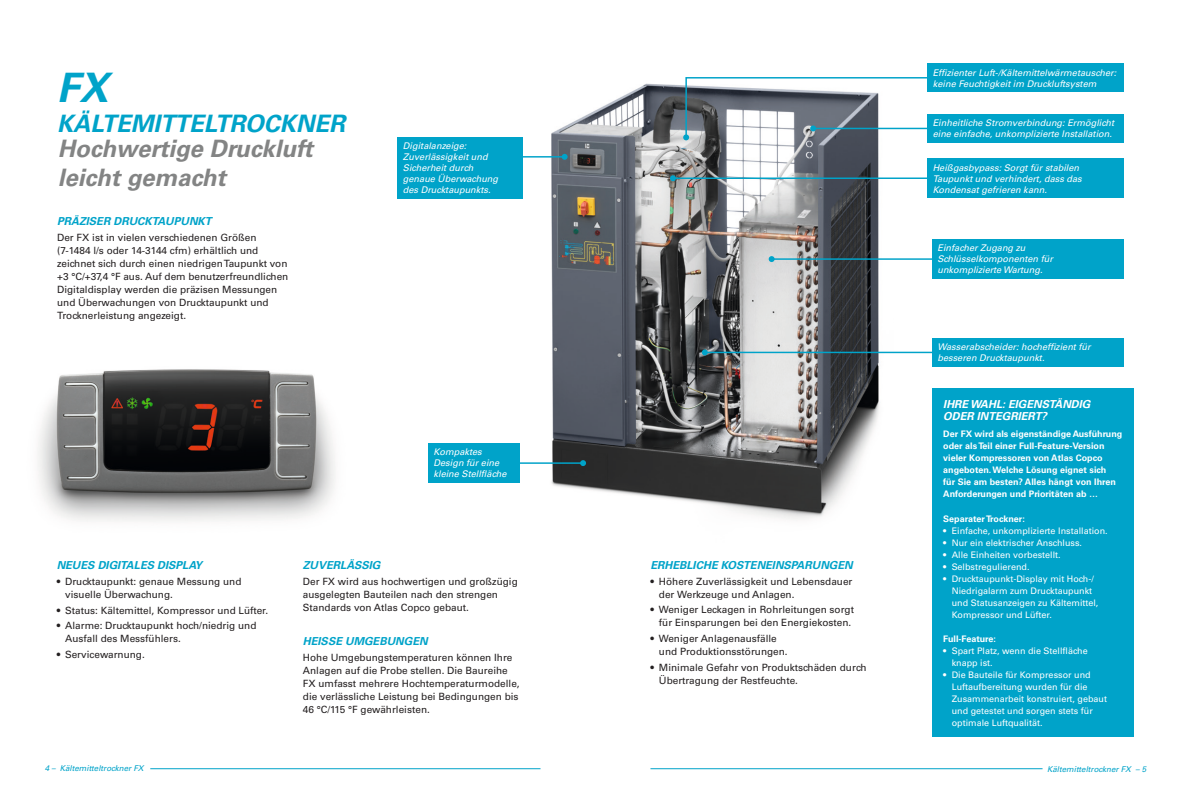
<style>
.page{position:relative;width:1191px;height:794px;background:#fff}
.page>*{position:absolute;margin:0;border:0;box-sizing:border-box;transform-origin:0 0}
.t1{font:italic 700 40.6px "Univers LT Std";color:#00a3c9}
.t2{font:italic 700 24px/28.8px "Univers LT Std";color:#838484}
.t3{font:italic 700 24px "Univers LT Std";color:#00a3c9}
.t4{font:italic 700 11px "Univers LT Std";color:#00a3c9}
.t5{font:italic 700 11px/12px "Univers LT Std";color:#fff}
.t6{font:10px/13px "Univers LT Std";color:#231f20}
.t7{font:italic 9.2px/11px "Univers LT Std";color:#fff}
.t8{font:9px/12px "Univers LT Std";color:#fff}
.t9{font:700 9px/12px "Univers LT Std";color:#fff}
.t10{font:italic 8px "Univers LT Std";color:#00a3c9}
</style>
<div class="page">
<hr style="left:150px;top:768px;width:390px;height:1px;background:#00a3c9">
<hr style="left:650px;top:768px;width:392px;height:1px;background:#00a3c9">
<img style="left:521px;top:83px;width:372px;height:437px">
<hr style="left:705px;top:352px;width:258px;height:1px;background:#00a3c9">
<svg style="left:702px;top:349px;width:6px;height:6px"></svg>
<hr style="left:771px;top:258px;width:209px;height:2px;background:#00a3c9">
<svg style="left:768px;top:256px;width:6px;height:6px"></svg>
<hr style="left:673px;top:177px;width:294px;height:2px;background:#00a3c9">
<svg style="left:670px;top:175px;width:6px;height:6px"></svg>
<svg style="left:683px;top:77px;width:244px;height:63px"></svg>
<hr style="left:426px;top:156px;width:138px;height:2px;background:#00a3c9">
<svg style="left:561px;top:154px;width:6px;height:6px"></svg>
<hr style="left:491px;top:462px;width:92px;height:2px;background:#00a3c9">
<svg style="left:580px;top:460px;width:6px;height:6px"></svg>
<div style="left:927px;top:159px;width:197px;height:39px;background:#00a3c9"></div>
<div style="left:932px;top:338px;width:192px;height:28px;background:#00a3c9"></div>
<div style="left:932px;top:239px;width:192px;height:39px;background:#00a3c9"></div>
<div style="left:398px;top:137px;width:125px;height:61px;background:#00a3c9"></div>
<div style="left:428px;top:443px;width:92px;height:40px;background:#00a3c9"></div>
<img style="left:38px;top:369px;width:297px;height:153px">
<div style="left:932px;top:388px;width:201px;height:349px;background:#00a3c9"></div>
<div style="left:927px;top:64px;width:197px;height:28px;background:#00a3c9"></div>
<div style="left:927px;top:114px;width:197px;height:28px;background:#00a3c9"></div>
<h1 class="t1" style="left:57px;top:64px;width:53px">FX</h1>
<h2 class="t3" style="left:57px;top:109px;width:290px">KÄLTEMITTELTROCKNER</h2>
<h2 class="t2" style="left:58px;top:135px;width:256px">Hochwertige Druckluft leicht gemacht</h2>
<p class="t4" style="left:57px;top:214px;width:156px">PRÄZISER DRUCKTAUPUNKT</p>
<p class="t6" style="left:57px;top:231px;width:233px">Der FX ist in vielen verschiedenen Größen (7-1484 l/s oder 14-3144 cfm) erhältlich und zeichnet sich durch einen niedrigen Taupunkt von +3 °C/+37,4 °F aus. Auf dem benutzerfreundlichen Digitaldisplay werden die präzisen Messungen und Überwachungen von Drucktaupunkt und Trocknerleistung angezeigt.</p>
<p class="t7" style="left:403px;top:140px;width:97px">Digitalanzeige:<br>Zuverlässigkeit und<br>Sicherheit durch genaue Überwachung des Drucktaupunkts.</p>
<p class="t7" style="left:433px;top:447px;width:74px">Kompaktes<br>Design für eine kleine Stellfläche</p>
<p class="t4" style="left:57px;top:558px;width:147px">NEUES DIGITALES DISPLAY</p>
<p class="t6" style="left:65px;top:575px;width:178px;text-indent:-8px">• Drucktaupunkt: genaue Messung und visuelle Überwachung.</p>
<p class="t6" style="left:57px;top:603px;width:213px">• Status: Kältemittel, Kompressor und Lüfter.</p>
<p class="t6" style="left:65px;top:619px;width:193px;text-indent:-8px">• Alarme: Drucktaupunkt hoch/niedrig und<br>Ausfall des Messfühlers.</p>
<p class="t6" style="left:57px;top:648px;width:90px">• Servicewarnung.</p>
<p class="t4" style="left:303px;top:558px;width:79px">ZUVERLÄSSIG</p>
<p class="t6" style="left:303px;top:575px;width:216px">Der FX wird aus hochwertigen und großzügig ausgelegten Bauteilen nach den strengen<br>Standards von Atlas Copco gebaut.</p>
<p class="t4" style="left:303px;top:634px;width:126px">HEISSE UMGEBUNGEN</p>
<p class="t6" style="left:303px;top:650px;width:218px">Hohe Umgebungstemperaturen können Ihre Anlagen auf die Probe stellen. Die Baureihe FX umfasst mehrere Hochtemperaturmodelle, die verlässliche Leistung bei Bedingungen bis 46 °C/115 °F gewährleisten.</p>
<p class="t4" style="left:650px;top:558px;width:204px">ERHEBLICHE KOSTENEINSPARUNGEN</p>
<p class="t6" style="left:659px;top:574px;width:195px;text-indent:-8px">• Höhere Zuverlässigkeit und Lebensdauer der Werkzeuge und Anlagen.</p>
<p class="t6" style="left:650px;top:603px;width:205px;text-align:center">• Weniger Leckagen in Rohrleitungen sorgt für Einsparungen bei den Energiekosten.</p>
<p class="t6" style="left:659px;top:632px;width:130px;text-indent:-8px">• Weniger Anlagenausfälle und Produktionsstörungen.</p>
<p class="t6" style="left:659px;top:661px;width:209px;text-indent:-8px">• Minimale Gefahr von Produktschäden durch<br>Übertragung der Restfeuchte.</p>
<p class="t7" style="left:932px;top:67px;width:185px">Effizienter Luft-/Kältemittelwärmetauscher: keine Feuchtigkeit im Druckluftsystem</p>
<p class="t7" style="left:932px;top:118px;width:183px">Einheitliche Stromverbindung: Ermöglicht eine einfache, unkomplizierte Installation.</p>
<p class="t7" style="left:932px;top:162px;width:151px">Heißgasbypass: Sorgt für stabilen<br>Taupunkt und verhindert, dass das<br>Kondensat gefrieren kann.</p>
<p class="t7" style="left:937px;top:243px;width:117px">Einfacher Zugang zu<br>Schlüsselkomponenten für unkomplizierte Wartung.</p>
<p class="t7" style="left:937px;top:342px;width:155px">Wasserabscheider: hocheffizient für besseren Drucktaupunkt.</p>
<p class="t5" style="left:943px;top:398px;width:149px">IHRE WAHL: EIGENSTÄNDIG<br>ODER INTEGRIERT?</p>
<p class="t9" style="left:943px;top:428px;width:181px">Der FX wird als eigenständige Ausführung oder als Teil einer Full-Feature-Version vieler Kompressoren von Atlas Copco angeboten. Welche Lösung eignet sich<br>für Sie am besten? Alles hängt von Ihren Anforderungen und Prioritäten ab …</p>
<p class="t9" style="left:943px;top:512px;width:83px">Separater Trockner:</p>
<p class="t8" style="left:943px;top:524px;width:166px">• Einfache, unkomplizierte Installation.</p>
<p class="t8" style="left:943px;top:536px;width:140px">• Nur ein elektrischer Anschluss.</p>
<p class="t8" style="left:943px;top:548px;width:119px">• Alle Einheiten vorbestellt.</p>
<p class="t8" style="left:943px;top:560px;width:88px">• Selbstregulierend.</p>
<p class="t8" style="left:951px;top:572px;width:148px;text-indent:-9px">• Drucktaupunkt-Display mit Hoch-/<br>Niedrigalarm zum Drucktaupunkt und Statusanzeigen zu Kältemittel,<br>Kompressor und Lüfter.</p>
<p class="t9" style="left:943px;top:632px;width:54px">Full-Feature:</p>
<p class="t8" style="left:951px;top:644px;width:137px;text-indent:-9px">• Spart Platz, wenn die Stellfläche knapp ist.</p>
<p class="t8" style="left:951px;top:668px;width:157px;text-indent:-9px">• Die Bauteile für Kompressor und<br>Luftaufbereitung wurden für die<br>Zusammenarbeit konstruiert, gebaut und getestet und sorgen stets für optimale Luftqualität.</p>
<p class="t10" style="left:45px;top:764px;width:100px">4 – Kältemitteltrockner FX</p>
<p class="t10" style="left:1047px;top:764px;width:100px">Kältemitteltrockner FX – 5</p>
</div>
